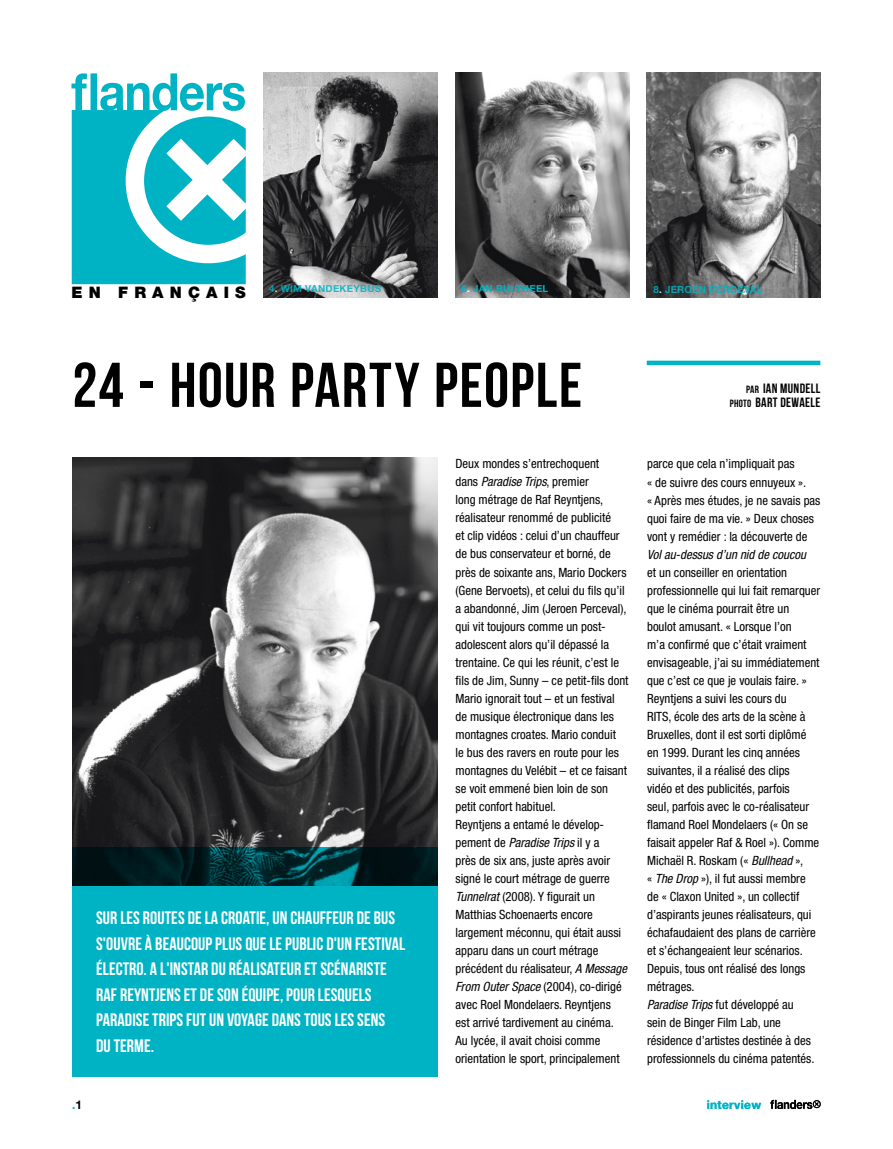
<style>
.page{position:relative;width:893px;height:1149px;background:#fff}
.page>*{position:absolute;margin:0;border:0;box-sizing:border-box;transform-origin:0 0}
.t1{font:63px "Bebas Neue";letter-spacing:.02em;color:#000}
.t2{font:18px/25.5px "Bebas Neue";letter-spacing:.005em;color:#fff}
.t3{font:900 15.9px "Helvetica Neue";letter-spacing:.385em;color:#000}
.t4{font:13.5px/13.5px "Bebas Neue";letter-spacing:.025em;color:#000;text-align:right}
.t5{font:condensed 12.75px/18px "Helvetica Neue";color:#000}
.t6{font:italic condensed 12.75px "Helvetica Neue";color:#000}
.t7{font:700 12px "Helvetica Neue";letter-spacing:.025em;color:#00b3c4}
.t8{font:700 9.75px "Helvetica Neue";letter-spacing:.025em;color:#00b3c4}
.s1{color:#fff}
.s2{font-size:10.5px}
.s3{color:#000}
.s4{font-style:italic}
</style>
<div class="page">
<div style="left:813px;top:1099px;width:8px;height:8px;border:1px solid #000;border-radius:50%"></div>
<svg style="left:770px;top:1099px;width:49px;height:9px"></svg>
<div style="left:647px;top:360px;width:173px;height:5px;background:#00b3c4"></div>
<svg style="left:71px;top:73px;width:193px;height:211px"></svg>
<img style="left:455px;top:72px;width:174px;height:226px">
<img style="left:72px;top:457px;width:365px;height:389px">
<img style="left:264px;top:72px;width:173px;height:226px">
<img style="left:647px;top:72px;width:173px;height:226px">
<svg style="left:72px;top:846px;width:365px;height:230px;background:#009aa9"></svg>
<p class="t3" style="left:71px;top:282px;width:176px">EN FRANÇAIS</p>
<p class="t8" style="left:269px;top:282px;width:114px">4<span class="s1">.</span> WIM VANDEKEYBUS</p>
<p class="t8" style="left:461px;top:282px;width:88px">6<span class="s1">.</span> JAN BULTHEEL</p>
<p class="t8" style="left:653px;top:283px;width:111px">8<span class="s1">.</span> JEROEN PERCEVAL</p>
<h1 class="t1" style="left:72px;top:350px;width:511px">24 - HOUR PARTY PEOPLE</h1>
<p class="t4" style="left:730px;top:381px;width:92px"><span class="s2">PAR</span> IAN MUNDELL<br><span class="s2">PHOTO</span> BART DEWAELE</p>
<p class="t2" style="left:96px;top:904px;width:311px">SUR LES ROUTES DE LA CROATIE, UN CHAUFFEUR DE BUS S'OUVRE À BEAUCOUP PLUS QUE LE PUBLIC D'UN FESTIVAL ÉLECTRO. A L'INSTAR DU RÉALISATEUR ET SCÉNARISTE RAF REYNTJENS ET DE SON ÉQUIPE, POUR LESQUELS PARADISE TRIPS FUT UN VOYAGE DANS TOUS LES SENS<br>DU TERME.</p>
<p class="t7" style="left:72px;top:1096px;width:12px">.<span class="s3">1</span></p>
<p class="t5" style="left:455px;top:454px;width:175px">Deux mondes s’entrechoquent<br>dans <span class="s4">Paradise Trips</span>, premier<br>long métrage de Raf Reyntjens, réalisateur renommé de publicité<br>et clip vidéos : celui d’un chauffeur de bus conservateur et borné, de près de soixante ans, Mario Dockers (Gene Bervoets), et celui du fils qu’il a abandonné, Jim (Jeroen Perceval), qui vit toujours comme un post&shy;adolescent alors qu’il dépassé la trentaine. Ce qui les réunit, c’est le fils de Jim, Sunny – ce petit-fils dont Mario ignorait tout – et un festival de musique électronique dans les montagnes croates. Mario conduit<br>le bus des ravers en route pour les montagnes du Velébit – et ce faisant se voit emmené bien loin de son petit confort habituel.<br>Reyntjens a entamé le dévelop&shy;pement de <span class="s4">Paradise Trips</span> il y a<br>près de six ans, juste après avoir signé le court métrage de guerre <span class="s4">Tunnelrat</span> (2008). Y figurait un Matthias Schoenaerts encore largement méconnu, qui était aussi apparu dans un court métrage précédent du réalisateur, <span class="s4">A Message From Outer Space</span> (2004), co-dirigé avec Roel Mondelaers. Reyntjens<br>est arrivé tardivement au cinéma.<br>Au lycée, il avait choisi comme orientation le sport, principalement</p>
<p class="t5" style="left:647px;top:455px;width:175px">parce que cela n’impliquait pas<br>« de suivre des cours ennuyeux ».<br>« Après mes études, je ne savais pas quoi faire de ma vie. » Deux choses vont y remédier : la découverte de</p>
<p class="t6" style="left:647px;top:546px;width:161px">Vol au-dessus d’un nid de coucou</p>
<p class="t5" style="left:647px;top:563px;width:175px">et un conseiller en orientation professionnelle qui lui fait remarquer que le cinéma pourrait être un boulot amusant. « Lorsque l’on<br>m’a confirmé que c’était vraiment envisageable, j’ai su immédiatement que c’est ce que je voulais faire. »<br>Reyntjens a suivi les cours du<br>RITS, école des arts de la scène à<br>Bruxelles, dont il est sorti diplômé en 1999. Durant les cinq années suivantes, il a réalisé des clips<br>vidéo et des publicités, parfois<br>seul, parfois avec le co-réalisateur flamand Roel Mondelaers (« On se faisait appeler Raf &amp; Roel »). Comme<br>Michaël R. Roskam (« <span class="s4">Bullhead</span> »,<br>« <span class="s4">The Drop</span> »), il fut aussi membre de « Claxon United », un collectif d’aspirants jeunes réalisateurs, qui échafaudaient des plans de carrière et s’échangeaient leur scénarios.<br>Depuis, tous ont réalisé des longs métrages.<br><span class="s4">Paradise Trips</span> fut développé au<br>sein de Binger Film Lab, une résidence d’artistes destinée à des professionnels du cinéma patentés.</p>
<p class="t7" style="left:707px;top:1096px;width:56px">interview</p>
</div>
